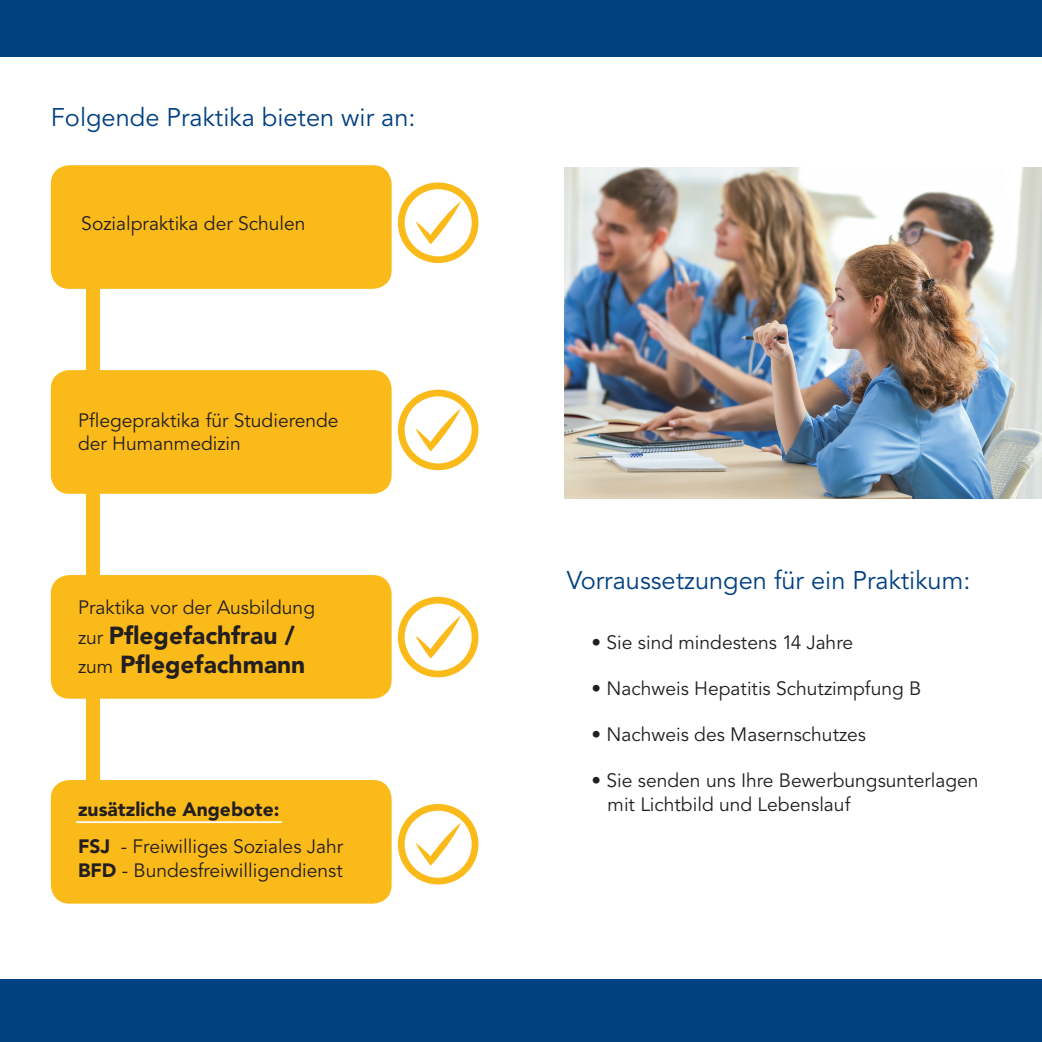
<style>
.page{position:relative;width:1042px;height:1042px;background:#fff}
.page>*{position:absolute;margin:0;border:0;box-sizing:border-box;transform-origin:0 0}
.t1{font:25.38px "Avenir";color:#014081}
.t2{font:900 24.5px/29.4px "Avenir";color:#231f20}
.t3{font:19.25px/23.1px "Avenir";color:#231f20}
.s1{font-weight:400;font-size:19.25px}
.s2{font-weight:900}
</style>
<div class="page">
<div style="left:87px;top:283px;width:13px;height:504px;background:#faba1a"></div>
<div style="left:51px;top:370px;width:341px;height:124px;background:#faba1a;border-radius:19px"></div>
<div style="left:51px;top:575px;width:341px;height:124px;background:#faba1a;border-radius:19px"></div>
<div style="left:51px;top:165px;width:341px;height:124px;background:#faba1a;border-radius:19px"></div>
<div style="left:51px;top:780px;width:341px;height:123px;background:#faba1a;border-radius:19px"></div>
<hr style="left:76px;top:821px;width:206px;height:2px;background:#fff">
<div style="left:0;top:0;width:1042px;height:57px;background:#014081"></div>
<div style="left:0;top:979px;width:1042px;height:63px;background:#014081"></div>
<svg style="left:398px;top:182px;width:80px;height:81px"></svg>
<svg style="left:398px;top:390px;width:80px;height:80px"></svg>
<svg style="left:398px;top:597px;width:80px;height:80px"></svg>
<svg style="left:398px;top:804px;width:80px;height:80px"></svg>
<img style="left:564px;top:167px;width:478px;height:332px">
<h1 class="t1" style="left:51px;top:103px;width:366px">Folgende Praktika bieten wir an:</h1>
<p class="t3" style="left:81px;top:212px;width:226px">Sozialpraktika der Schulen</p>
<p class="t3" style="left:78px;top:409px;width:262px">Pflegepraktika für Studierende der Humanmedizin</p>
<p class="t3" style="left:78px;top:596px;width:239px">Praktika vor der Ausbildung</p>
<p class="t2" style="left:78px;top:620px;width:229px"><span class="s1">zur</span> Pflegefachfrau / <span class="s1">zum</span> Pflegefachmann</p>
<p class="t3" style="left:78px;top:791px;width:267px;line-height:37.1px"><span class="s2">zusätzliche Angebote:<br>FSJ</span> - Freiwilliges Soziales Jahr</p>
<p class="t3" style="left:78px;top:859px;width:266px"><span class="s2">BFD</span> - Bundesfreiwilligendienst</p>
<h1 class="t1" style="left:567px;top:565px;width:405px">Vorraussetzungen für ein Praktikum:</h1>
<p class="t3" style="left:591px;top:631px;width:263px">• Sie sind mindestens 14 Jahre</p>
<p class="t3" style="left:591px;top:677px;width:331px">• Nachweis Hepatitis Schutzimpfung B</p>
<p class="t3" style="left:591px;top:723px;width:276px">• Nachweis des Masernschutzes</p>
<p class="t3" style="left:607px;top:770px;width:372px;text-indent:-16px">• Sie senden uns Ihre Bewerbungsunterlagen mit Lichtbild und Lebenslauf</p>
</div>
